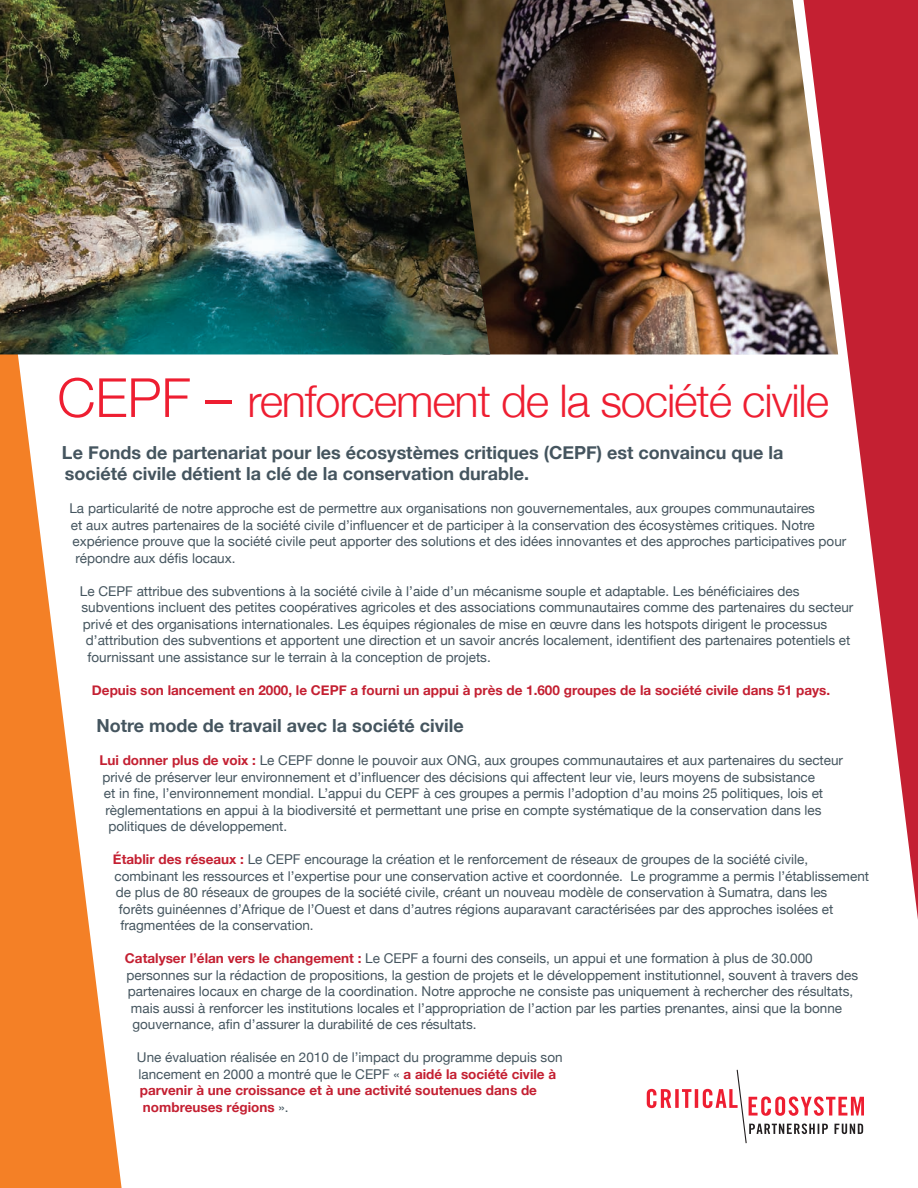
<style>
.page{position:relative;width:918px;height:1188px;background:#fff}
.page>*{position:absolute;margin:0;border:0;box-sizing:border-box;transform-origin:0 0}
.t1{font:300 45px "Helvetica Neue";letter-spacing:-.025em;color:#ee1e31}
.t2{font:700 18px/21px "Helvetica Neue";color:#45555f}
.t3{font:13.5px "Helvetica Neue";color:#45555f}
.t4{font:700 13.5px "Helvetica Neue";color:#c42032}
.s1{font-size:54px}
.s2{font-weight:700;color:#c42032}
.s3{font-weight:400;color:#45555f}
</style>
<div class="page">
<svg style="left:0;top:354px;width:122px;height:834px;fill:#f48026"></svg>
<img style="left:490px;top:0;width:314px;height:354px">
<img style="left:0;top:0;width:490px;height:354px">
<svg style="left:647px;top:1089px;width:24px;height:19px"></svg>
<svg style="left:675px;top:1089px;width:4px;height:19px"></svg>
<svg style="left:682px;top:1089px;width:9px;height:19px"></svg>
<hr style="left:695px;top:1089px;width:3px;height:19px;background:#ee1e31">
<svg style="left:703px;top:1069px;width:161px;height:75px"></svg>
<svg style="left:804px;top:0;width:114px;height:920px"></svg>
<h1 class="t1" style="left:57px;top:373px;width:773px"><span class="s1">CEPF –</span> renforcement de la société civile</h1>
<h2 class="t2" style="left:62px;top:442px;width:723px">Le Fonds de partenariat pour les écosystèmes critiques (CEPF) est convaincu que la société civile détient la clé de la conservation durable.</h2>
<p class="t3" style="left:69px;top:500px;width:747px">La particularité de notre approche est de permettre aux organisations non gouvernementales, aux groupes communautaires</p>
<p class="t3" style="left:71px;top:517px;width:745px">et aux autres partenaires de la société civile d’influencer et de participer à la conservation des écosystèmes critiques. Notre</p>
<p class="t3" style="left:72px;top:533px;width:775px">expérience prouve que la société civile peut apporter des solutions et des idées innovantes et des approches participatives pour</p>
<p class="t3" style="left:75px;top:550px;width:162px">répondre aux défis locaux.</p>
<p class="t3" style="left:80px;top:583px;width:721px">Le CEPF attribue des subventions à la société civile à l’aide d’un mécanisme souple et adaptable. Les bénéficiaires des</p>
<p class="t3" style="left:81px;top:599px;width:773px">subventions incluent des petites coopératives agricoles et des associations communautaires comme des partenaires du secteur</p>
<p class="t3" style="left:83px;top:616px;width:746px">privé et des organisations internationales. Les équipes régionales de mise en œuvre dans les hotspots dirigent le processus</p>
<p class="t3" style="left:86px;top:632px;width:766px">d’attribution des subventions et apportent une direction et un savoir ancrés localement, identifient des partenaires potentiels et</p>
<p class="t3" style="left:87px;top:649px;width:405px">fournissant une assistance sur le terrain à la conception de projets.</p>
<p class="t4" style="left:92px;top:682px;width:740px">Depuis son lancement en 2000, le CEPF a fourni un appui à près de 1.600 groupes de la société civile dans 51 pays.</p>
<h2 class="t2" style="left:96px;top:715px;width:369px">Notre mode de travail avec la société civile</h2>
<p class="t3" style="left:99px;top:752px;width:745px"><span class="s2">Lui donner plus de voix :</span> Le CEPF donne le pouvoir aux ONG, aux groupes communautaires et aux partenaires du secteur</p>
<p class="t3" style="left:102px;top:769px;width:714px">privé de préserver leur environnement et d’influencer des décisions qui affectent leur vie, leurs moyens de subsistance</p>
<p class="t3" style="left:104px;top:785px;width:721px">et in fine, l’environnement mondial. L’appui du CEPF à ces groupes a permis l’adoption d’au moins 25 politiques, lois et</p>
<p class="t3" style="left:105px;top:802px;width:718px">règlementations en appui à la biodiversité et permettant une prise en compte systématique de la conservation dans les</p>
<p class="t3" style="left:108px;top:818px;width:180px">politiques de développement.</p>
<p class="t3" style="left:113px;top:851px;width:697px"><span class="s2">Établir des réseaux :</span> Le CEPF encourage la création et le renforcement de réseaux de groupes de la société civile,</p>
<p class="t3" style="left:114px;top:868px;width:756px">combinant les ressources et l’expertise pour une conservation active et coordonnée. Le programme a permis l’établissement</p>
<p class="t3" style="left:116px;top:884px;width:713px">de plus de 80 réseaux de groupes de la société civile, créant un nouveau modèle de conservation à Sumatra, dans les</p>
<p class="t3" style="left:119px;top:901px;width:716px">forêts guinéennes d’Afrique de l’Ouest et dans d’autres régions auparavant caractérisées par des approches isolées et</p>
<p class="t3" style="left:120px;top:917px;width:195px">fragmentées de la conservation.</p>
<p class="t3" style="left:125px;top:950px;width:689px"><span class="s2">Catalyser l’élan vers le changement :</span> Le CEPF a fourni des conseils, un appui et une formation à plus de 30.000</p>
<p class="t3" style="left:126px;top:967px;width:733px">personnes sur la rédaction de propositions, la gestion de projets et le développement institutionnel, souvent à travers des</p>
<p class="t3" style="left:128px;top:983px;width:727px">partenaires locaux en charge de la coordination. Notre approche ne consiste pas uniquement à rechercher des résultats,</p>
<p class="t3" style="left:131px;top:1000px;width:713px">mais aussi à renforcer les institutions locales et l’appropriation de l’action par les parties prenantes, ainsi que la bonne</p>
<p class="t3" style="left:132px;top:1016px;width:346px">gouvernance, afin d’assurer la durabilité de ces résultats.</p>
<p class="t3" style="left:137px;top:1049px;width:427px">Une évaluation réalisée en 2010 de l’impact du programme depuis son</p>
<p class="t3" style="left:138px;top:1066px;width:419px">lancement en 2000 a montré que le CEPF « <span class="s2">a aidé la société civile à</span></p>
<p class="t4" style="left:140px;top:1082px;width:399px">parvenir à une croissance et à une activité soutenues dans de</p>
<p class="t4" style="left:143px;top:1098px;width:147px">nombreuses régions <span class="s3">».</span></p>
</div>
